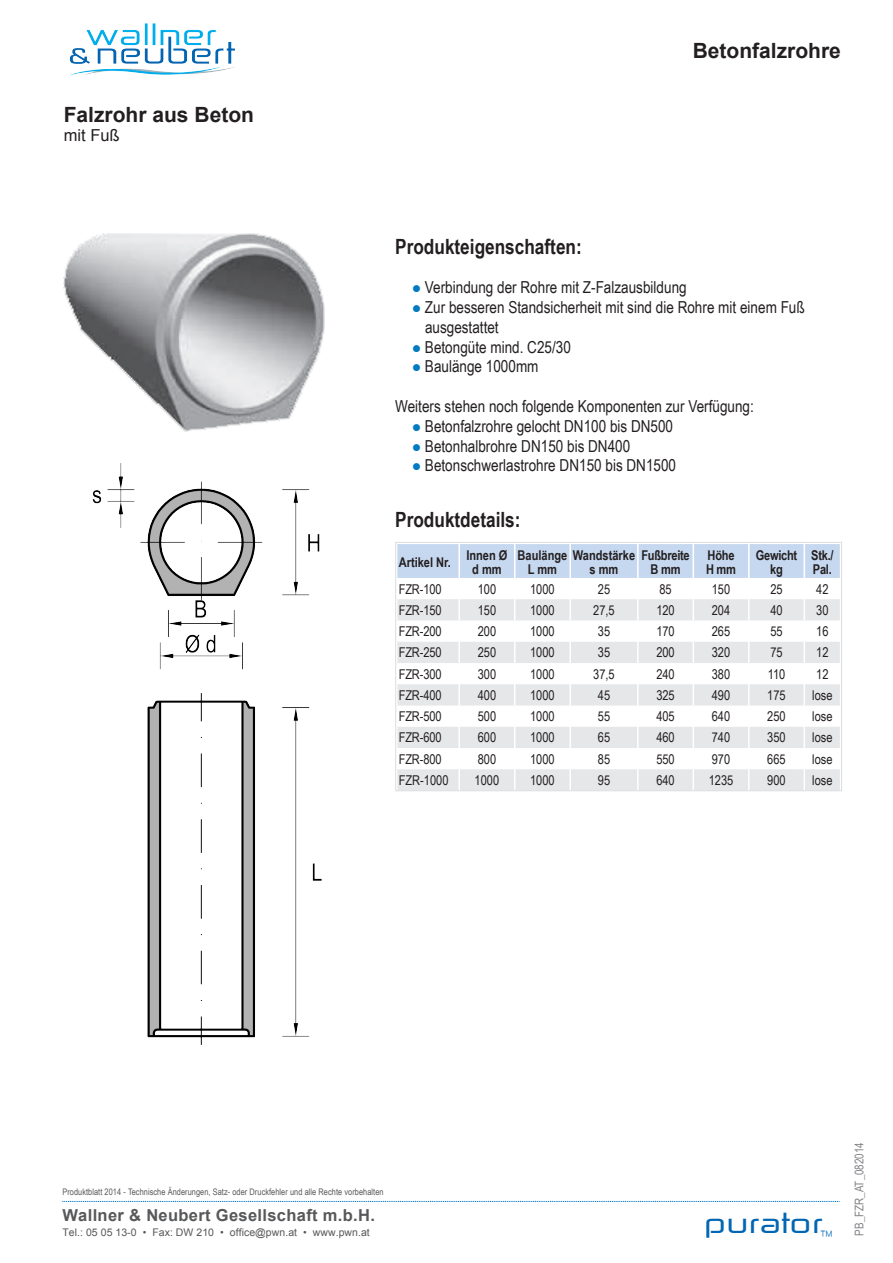
<style>
.page{position:relative;width:893px;height:1263px;background:#fff}
.page>*{position:absolute;margin:0;border:0;box-sizing:border-box;transform-origin:0 0}
.t1{font:27.6px "Zekton Rg";letter-spacing:.01em;color:#0166b3;scale:1.33 1}
.t2{font:700 21px "Arial Narrow";color:#231f20}
.t3{font:700 21px "Arial";color:#231f20}
.t4{font:16.5px/19.8px "Arial Narrow";color:#231f20}
.t5{font:700 16.5px "Arial";letter-spacing:.02em;color:#57585a}
.t6{font:16.5px "Arial";color:#231f20}
.t7{font:13.5px "Arial Narrow";color:#231f20}
.t8{font:700 13.5px/13.5px "Arial Narrow";color:#231f20}
.t9{font:700 13.5px/13.5px "Arial Narrow";letter-spacing:-.02em;color:#231f20;text-align:center}
.t10{font:12px "Arial Narrow";color:#808285}
.t11{font:10.5px "Arial";letter-spacing:.005em;color:#57585a}
.t12{font:9px "Arial Narrow";letter-spacing:.005em;color:#57585a}
.s1{color:#007ac2}
</style>
<div class="page">
<svg style="left:62px;top:1201px;width:777px;height:1px"></svg>
<img style="left:69px;top:23px;width:166px;height:52px">
<svg style="left:397px;top:544px;width:443px;height:245px"></svg>
<div style="left:395px;top:542px;width:447px;height:249px;border:1px solid #dcdddf"></div>
<img style="left:64px;top:234px;width:261px;height:198px">
<img style="left:93px;top:463px;width:229px;height:582px">
<p class="t3" style="left:64px;top:100px;width:192px">Falzrohr aus Beton</p>
<p class="t6" style="left:64px;top:125px;width:57px">mit Fuß</p>
<p class="t3" style="left:693px;top:37px;width:150px">Betonfalzrohre</p>
<p class="t2" style="left:395px;top:230px;width:188px">Produkteigenschaften:</p>
<p class="t4" style="left:412px;top:277px;width:276px"><span class="s1">●</span> Verbindung der Rohre mit Z-Falzausbildung</p>
<p class="t4" style="left:425px;top:297px;width:381px;text-indent:-13px"><span class="s1">●</span> Zur besseren Standsicherheit mit sind die Rohre mit einem Fuß ausgestattet</p>
<p class="t4" style="left:412px;top:336px;width:160px"><span class="s1">●</span> Betongüte mind. C25/30</p>
<p class="t4" style="left:412px;top:356px;width:128px"><span class="s1">●</span> Baulänge 1000mm</p>
<p class="t4" style="left:395px;top:396px;width:360px">Weiters stehen noch folgende Komponenten zur Verfügung:</p>
<p class="t4" style="left:412px;top:415px;width:262px"><span class="s1">●</span> Betonfalzrohre gelocht DN100 bis DN500</p>
<p class="t4" style="left:412px;top:435px;width:220px"><span class="s1">●</span> Betonhalbrohre DN150 bis DN400</p>
<p class="t4" style="left:412px;top:455px;width:265px"><span class="s1">●</span> Betonschwerlastrohre DN150 bis DN1500</p>
<p class="t2" style="left:395px;top:504px;width:127px">Produktdetails:</p>
<p class="t8" style="left:399px;top:555px;width:54px">Artikel Nr.</p>
<p class="t8" style="left:466px;top:548px;width:43px;text-align:center">Innen Ø d mm</p>
<p class="t8" style="left:528px;top:548px;width:109px;text-indent:-10px">Baulänge Wandstärke<br>L mm</p>
<p class="t9" style="left:641px;top:548px;width:50px">Fußbreite<br>B mm</p>
<p class="t8" style="left:706px;top:548px;width:31px">Höhe<br>H mm</p>
<p class="t9" style="left:756px;top:548px;width:43px">Gewicht kg</p>
<p class="t8" style="left:811px;top:548px;width:24px">Stk./<br>Pal.</p>
<p class="t8" style="left:590px;top:561px;width:30px">s mm</p>
<p class="t7" style="left:399px;top:579px;width:44px">FZR-100</p>
<p class="t7" style="left:478px;top:579px;width:20px">100</p>
<p class="t7" style="left:530px;top:579px;width:26px">1000</p>
<p class="t7" style="left:598px;top:579px;width:14px">25</p>
<p class="t7" style="left:659px;top:579px;width:14px">85</p>
<p class="t7" style="left:712px;top:579px;width:20px">150</p>
<p class="t7" style="left:770px;top:579px;width:14px">25</p>
<p class="t7" style="left:816px;top:579px;width:14px">42</p>
<p class="t7" style="left:399px;top:600px;width:44px">FZR-150</p>
<p class="t7" style="left:478px;top:600px;width:20px">150</p>
<p class="t7" style="left:530px;top:600px;width:26px">1000</p>
<p class="t7" style="left:593px;top:600px;width:23px">27,5</p>
<p class="t7" style="left:656px;top:600px;width:20px">120</p>
<p class="t7" style="left:712px;top:600px;width:20px">204</p>
<p class="t7" style="left:770px;top:600px;width:14px">40</p>
<p class="t7" style="left:816px;top:600px;width:14px">30</p>
<p class="t7" style="left:399px;top:621px;width:44px">FZR-200</p>
<p class="t7" style="left:478px;top:621px;width:20px">200</p>
<p class="t7" style="left:530px;top:621px;width:26px">1000</p>
<p class="t7" style="left:598px;top:621px;width:14px">35</p>
<p class="t7" style="left:656px;top:621px;width:20px">170</p>
<p class="t7" style="left:712px;top:621px;width:20px">265</p>
<p class="t7" style="left:770px;top:621px;width:14px">55</p>
<p class="t7" style="left:816px;top:621px;width:14px">16</p>
<p class="t7" style="left:399px;top:643px;width:44px">FZR-250</p>
<p class="t7" style="left:478px;top:643px;width:20px">250</p>
<p class="t7" style="left:530px;top:643px;width:26px">1000</p>
<p class="t7" style="left:598px;top:643px;width:14px">35</p>
<p class="t7" style="left:656px;top:643px;width:20px">200</p>
<p class="t7" style="left:712px;top:643px;width:20px">320</p>
<p class="t7" style="left:770px;top:643px;width:14px">75</p>
<p class="t7" style="left:816px;top:643px;width:14px">12</p>
<p class="t7" style="left:399px;top:664px;width:44px">FZR-300</p>
<p class="t7" style="left:478px;top:664px;width:20px">300</p>
<p class="t7" style="left:530px;top:664px;width:26px">1000</p>
<p class="t7" style="left:593px;top:664px;width:23px">37,5</p>
<p class="t7" style="left:656px;top:664px;width:20px">240</p>
<p class="t7" style="left:712px;top:664px;width:20px">380</p>
<p class="t7" style="left:768px;top:664px;width:19px">110</p>
<p class="t7" style="left:816px;top:664px;width:14px">12</p>
<p class="t7" style="left:399px;top:685px;width:44px">FZR-400</p>
<p class="t7" style="left:478px;top:685px;width:20px">400</p>
<p class="t7" style="left:530px;top:685px;width:26px">1000</p>
<p class="t7" style="left:598px;top:685px;width:14px">45</p>
<p class="t7" style="left:656px;top:685px;width:20px">325</p>
<p class="t7" style="left:712px;top:685px;width:20px">490</p>
<p class="t7" style="left:767px;top:685px;width:20px">175</p>
<p class="t7" style="left:812px;top:685px;width:22px">lose</p>
<p class="t7" style="left:399px;top:706px;width:44px">FZR-500</p>
<p class="t7" style="left:478px;top:706px;width:20px">500</p>
<p class="t7" style="left:530px;top:706px;width:26px">1000</p>
<p class="t7" style="left:598px;top:706px;width:14px">55</p>
<p class="t7" style="left:656px;top:706px;width:20px">405</p>
<p class="t7" style="left:712px;top:706px;width:20px">640</p>
<p class="t7" style="left:767px;top:706px;width:20px">250</p>
<p class="t7" style="left:812px;top:706px;width:22px">lose</p>
<p class="t7" style="left:399px;top:728px;width:44px">FZR-600</p>
<p class="t7" style="left:478px;top:728px;width:20px">600</p>
<p class="t7" style="left:530px;top:728px;width:26px">1000</p>
<p class="t7" style="left:598px;top:728px;width:14px">65</p>
<p class="t7" style="left:656px;top:728px;width:20px">460</p>
<p class="t7" style="left:712px;top:728px;width:20px">740</p>
<p class="t7" style="left:767px;top:728px;width:20px">350</p>
<p class="t7" style="left:812px;top:728px;width:22px">lose</p>
<p class="t7" style="left:399px;top:749px;width:44px">FZR-800</p>
<p class="t7" style="left:478px;top:749px;width:20px">800</p>
<p class="t7" style="left:530px;top:749px;width:26px">1000</p>
<p class="t7" style="left:598px;top:749px;width:14px">85</p>
<p class="t7" style="left:656px;top:749px;width:20px">550</p>
<p class="t7" style="left:712px;top:749px;width:20px">970</p>
<p class="t7" style="left:767px;top:749px;width:20px">665</p>
<p class="t7" style="left:812px;top:749px;width:22px">lose</p>
<p class="t7" style="left:399px;top:770px;width:51px">FZR-1000</p>
<p class="t7" style="left:475px;top:770px;width:26px">1000</p>
<p class="t7" style="left:530px;top:770px;width:26px">1000</p>
<p class="t7" style="left:598px;top:770px;width:14px">95</p>
<p class="t7" style="left:656px;top:770px;width:20px">640</p>
<p class="t7" style="left:709px;top:770px;width:26px">1235</p>
<p class="t7" style="left:767px;top:770px;width:20px">900</p>
<p class="t7" style="left:812px;top:770px;width:22px">lose</p>
<p class="t12" style="left:62px;top:1186px;width:323px">Produktblatt 2014 - Technische Änderungen, Satz- oder Druckfehler und alle Rechte vorbehalten</p>
<p class="t5" style="left:62px;top:1204px;width:314px">Wallner &amp; Neubert Gesellschaft m.b.H.</p>
<p class="t11" style="left:62px;top:1225px;width:309px">Tel.: 05 05 13-0 • Fax: DW 210 • office@pwn.at • www.pwn.at</p>
<h1 class="t1" style="left:704px;top:1205px;width:98px">purator<sub>™</sub></h1>
<p class="t10" style="left:850px;top:1235px;width:95px;rotate:-90deg">PB_FZR_AT_082014</p>
</div>
